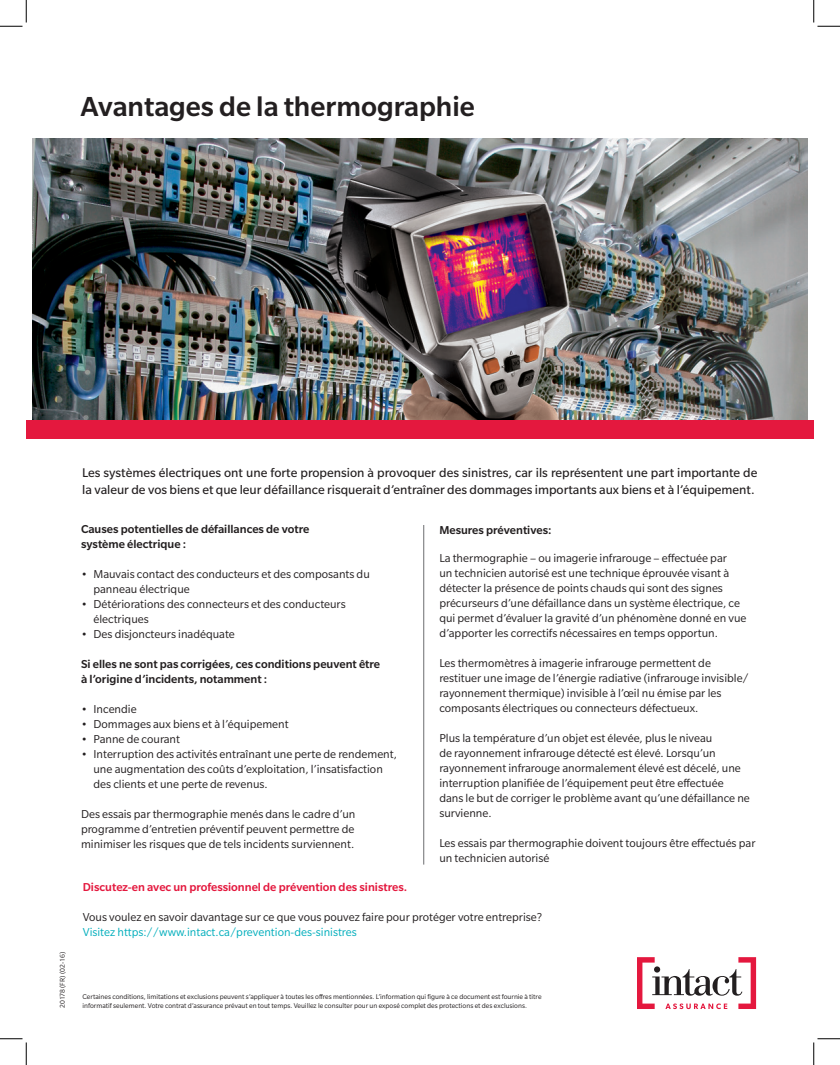
<style>
.page{position:relative;width:840px;height:1065px;background:#fff}
.page>*{position:absolute;margin:0;border:0;box-sizing:border-box;transform-origin:0 0}
.t1{font:500 30px "Slate Std";color:#231f20}
.t2{font:13.75px/16.5px "Slate Std";color:#231f20}
.t3{font:12.5px/15px "Slate Std";color:#231f20}
.t4{font:500 12.5px "Slate Std";color:#231f20}
.t5{font:500 12.5px "Slate Std";color:#e4183e}
.t6{font:12.5px "Slate Std";color:#00aebc}
.t7{font:7.5px/9px "Slate Std";color:#231f20}
</style>
<div class="page">
<img style="left:33px;top:138px;width:774px;height:282px">
<div style="left:26px;top:420px;width:788px;height:19px;background:#e4183e"></div>
<hr style="left:424px;top:525px;width:1px;height:340px;background:#6c6d70">
<svg style="left:637px;top:957px;width:119px;height:52px"></svg>
<div style="left:654px;top:966px;width:6px;height:7px;background:#231f20;border-radius:50%"></div>
<svg style="left:0;top:0;width:27px;height:27px"></svg>
<svg style="left:0;top:1039px;width:27px;height:26px"></svg>
<svg style="left:814px;top:0;width:26px;height:27px"></svg>
<svg style="left:814px;top:1039px;width:26px;height:26px"></svg>
<p class="t1" style="left:81px;top:91px;width:396px">Avantages de la thermographie</p>
<p class="t7" style="left:58px;top:1008px;width:57px;rotate:-90deg">20178 (FR) (02-16)</p>
<p class="t2" style="left:82px;top:465px;width:677px">Les systèmes électriques ont une forte propension à provoquer des sinistres, car ils représentent une part importante de la valeur de vos biens et que leur défaillance risquerait d’entraîner des dommages importants aux biens et à l’équipement.</p>
<p class="t4" style="left:81px;top:523px;width:230px">Causes potentielles de défaillances de votre</p>
<p class="t4" style="left:81px;top:538px;width:107px">système électrique :</p>
<p class="t3" style="left:81px;top:567px;width:290px">• Mauvais contact des conducteurs et des composants du</p>
<p class="t3" style="left:94px;top:582px;width:98px">panneau électrique</p>
<p class="t3" style="left:94px;top:597px;width:254px;text-indent:-12px">• Détériorations des connecteurs et des conducteurs électriques</p>
<p class="t3" style="left:81px;top:627px;width:155px">• Des disjoncteurs inadéquate</p>
<p class="t4" style="left:81px;top:658px;width:301px">Si elles ne sont pas corrigées, ces conditions peuvent être</p>
<p class="t4" style="left:81px;top:673px;width:188px">à l’origine d’incidents, notamment :</p>
<p class="t3" style="left:81px;top:702px;width:57px">• Incendie</p>
<p class="t3" style="left:81px;top:717px;width:209px">• Dommages aux biens et à l’équipement</p>
<p class="t3" style="left:81px;top:732px;width:101px">• Panne de courant</p>
<p class="t3" style="left:94px;top:747px;width:305px;text-indent:-12px">• Interruption des activités entraînant une perte de rendement, une augmentation des coûts d’exploitation, l’insatisfaction des clients et une perte de revenus.</p>
<p class="t3" style="left:81px;top:807px;width:276px;text-align:justify">Des essais par thermographie menés dans le cadre d’un programme d’entretien préventif peuvent permettre de minimiser les risques que de tels incidents surviennent.</p>
<p class="t5" style="left:83px;top:881px;width:326px">Discutez-en avec un professionnel de prévention des sinistres.</p>
<p class="t3" style="left:83px;top:910px;width:461px">Vous voulez en savoir davantage sur ce que vous pouvez faire pour protéger votre entreprise?</p>
<p class="t6" style="left:83px;top:926px;width:276px">Visitez https://www.intact.ca/prevention-des-sinistres</p>
<p class="t4" style="left:439px;top:524px;width:114px">Mesures préventives:</p>
<p class="t3" style="left:439px;top:550px;width:309px">La thermographie – ou imagerie infrarouge – effectuée par<br>un technicien autorisé est une technique éprouvée visant à détecter la présence de points chauds qui sont des signes précurseurs d’une défaillance dans un système électrique, ce qui permet d’évaluer la gravité d’un phénomène donné en vue d’apporter les correctifs nécessaires en temps opportun.</p>
<p class="t3" style="left:439px;top:655px;width:311px">Les thermomètres à imagerie infrarouge permettent de restituer une image de l’énergie radiative (infrarouge invisible/ rayonnement thermique) invisible à l’œil nu émise par les composants électriques ou connecteurs défectueux.</p>
<p class="t3" style="left:439px;top:730px;width:312px">Plus la température d’un objet est élevée, plus le niveau<br>de rayonnement infrarouge détecté est élevé. Lorsqu’un rayonnement infrarouge anormalement élevé est décelé, une interruption planifiée de l’équipement peut être effectuée dans le but de corriger le problème avant qu’une défaillance ne survienne.</p>
<p class="t3" style="left:439px;top:835px;width:318px">Les essais par thermographie doivent toujours être effectués par un technicien autorisé</p>
<p class="t7" style="left:82px;top:992px;width:461px">Certaines conditions, limitations et exclusions peuvent s’appliquer à toutes les offres mentionnées. L’information qui figure à ce document est fournie à titre informatif seulement. Votre contrat d’assurance prévaut en tout temps. Veuillez le consulter pour un exposé complet des protections et des exclusions.</p>
</div>
